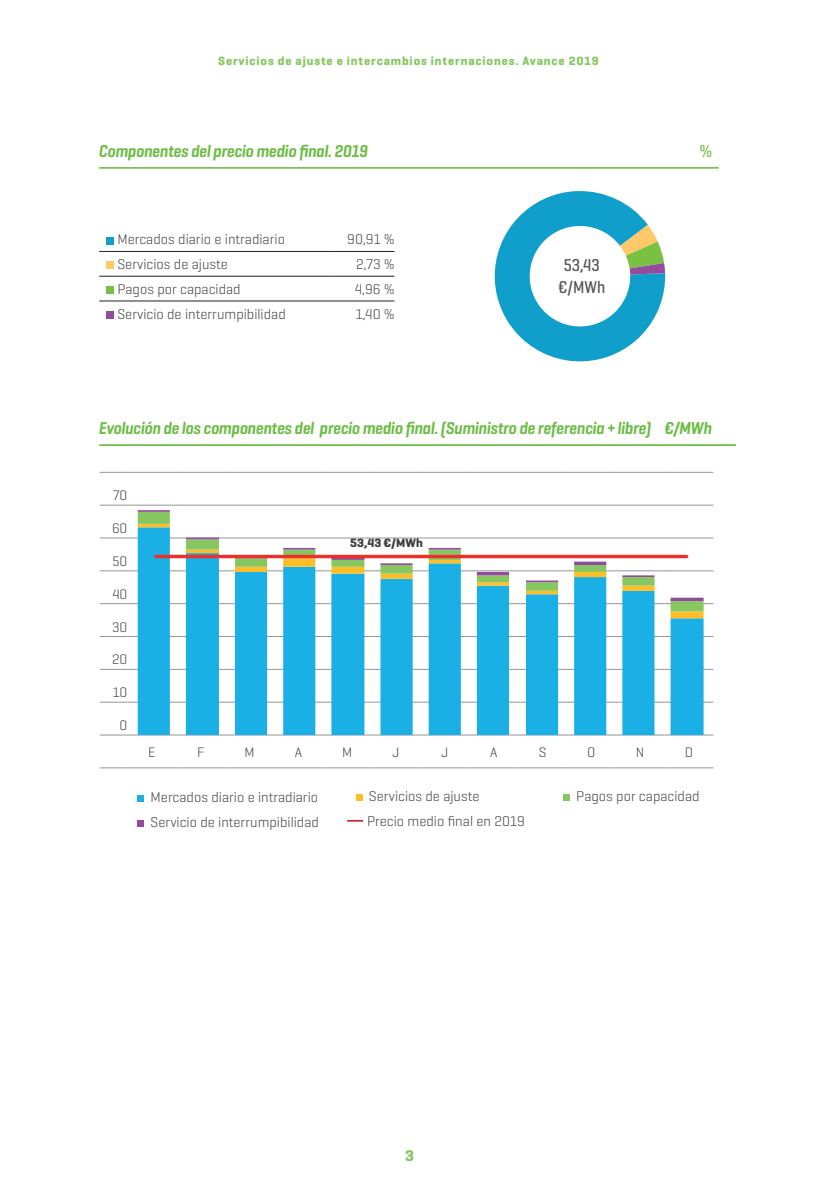
<style>
.page{position:relative;width:819px;height:1191px;background:#fff}
.page>*{position:absolute;margin:0;border:0;box-sizing:border-box;transform-origin:0 0}
.t1{font:italic 600 17.5px "Geogrotesque Cond";letter-spacing:-.01em;color:#6cbd45}
.t2{font:500 17.5px/22.4px "Geogrotesque Cond";color:#545557;text-align:center}
.t3{font:500 17.5px "Geogrotesque Cond";color:#7ac253}
.t4{font:700 15.75px "Geogrotesque";color:#89c765}
.t5{font:300 14.35px/24.8px "Geogrotesque";color:#3e3e3f}
.t6{font:300 14px "Geogrotesque";color:#3e3e3f}
.t7{font:700 12.25px "Geogrotesque";letter-spacing:.07em;color:#89c765}
.t8{font:700 12.25px "Geogrotesque";color:#3e3e3f}
</style>
<div class="page">
<svg style="left:100px;top:504px;width:613px;height:232px"></svg>
<svg style="left:100px;top:734px;width:27px;height:1px"></svg>
<svg style="left:99px;top:767px;width:28px;height:1px"></svg>
<svg style="left:100px;top:472px;width:27px;height:1px"></svg>
<hr style="left:127px;top:472px;width:49px;height:1px;background:#939598">
<hr style="left:176px;top:472px;width:49px;height:1px;background:#939598">
<hr style="left:225px;top:472px;width:49px;height:1px;background:#939598">
<hr style="left:274px;top:472px;width:49px;height:1px;background:#939598">
<hr style="left:323px;top:472px;width:48px;height:1px;background:#939598">
<hr style="left:371px;top:472px;width:49px;height:1px;background:#939598">
<hr style="left:420px;top:472px;width:49px;height:1px;background:#939598">
<hr style="left:469px;top:472px;width:49px;height:1px;background:#939598">
<hr style="left:518px;top:472px;width:49px;height:1px;background:#939598">
<hr style="left:567px;top:472px;width:48px;height:1px;background:#939598">
<hr style="left:615px;top:472px;width:49px;height:1px;background:#939598">
<hr style="left:664px;top:472px;width:49px;height:1px;background:#939598">
<svg style="left:100px;top:505px;width:27px;height:1px"></svg>
<hr style="left:127px;top:505px;width:49px;height:1px;background:#939598">
<hr style="left:176px;top:505px;width:49px;height:1px;background:#939598">
<hr style="left:225px;top:505px;width:49px;height:1px;background:#939598">
<hr style="left:274px;top:505px;width:49px;height:1px;background:#939598">
<hr style="left:323px;top:505px;width:48px;height:1px;background:#939598">
<hr style="left:371px;top:505px;width:49px;height:1px;background:#939598">
<hr style="left:420px;top:505px;width:49px;height:1px;background:#939598">
<hr style="left:469px;top:505px;width:49px;height:1px;background:#939598">
<hr style="left:518px;top:505px;width:49px;height:1px;background:#939598">
<hr style="left:567px;top:505px;width:48px;height:1px;background:#939598">
<hr style="left:615px;top:505px;width:49px;height:1px;background:#939598">
<hr style="left:664px;top:505px;width:49px;height:1px;background:#939598">
<hr style="left:127px;top:734px;width:49px;height:1px;background:#939598">
<hr style="left:664px;top:734px;width:49px;height:1px;background:#939598">
<hr style="left:127px;top:767px;width:49px;height:1px;background:#939598">
<hr style="left:176px;top:767px;width:49px;height:1px;background:#939598">
<hr style="left:225px;top:767px;width:49px;height:1px;background:#939598">
<hr style="left:274px;top:767px;width:49px;height:1px;background:#939598">
<hr style="left:323px;top:767px;width:48px;height:1px;background:#939598">
<hr style="left:371px;top:767px;width:49px;height:1px;background:#939598">
<hr style="left:420px;top:767px;width:49px;height:1px;background:#939598">
<hr style="left:469px;top:767px;width:49px;height:1px;background:#939598">
<hr style="left:518px;top:767px;width:49px;height:1px;background:#939598">
<hr style="left:567px;top:767px;width:48px;height:1px;background:#939598">
<hr style="left:615px;top:767px;width:49px;height:1px;background:#939598">
<hr style="left:664px;top:767px;width:49px;height:1px;background:#939598">
<svg style="left:100px;top:538px;width:27px;height:1px"></svg>
<hr style="left:127px;top:538px;width:49px;height:1px;background:#939598">
<hr style="left:664px;top:538px;width:49px;height:1px;background:#939598">
<svg style="left:100px;top:570px;width:27px;height:1px"></svg>
<hr style="left:127px;top:570px;width:49px;height:1px;background:#939598">
<hr style="left:664px;top:570px;width:49px;height:1px;background:#939598">
<svg style="left:100px;top:603px;width:27px;height:1px"></svg>
<hr style="left:127px;top:603px;width:49px;height:1px;background:#939598">
<hr style="left:664px;top:603px;width:49px;height:1px;background:#939598">
<svg style="left:100px;top:636px;width:27px;height:1px"></svg>
<hr style="left:127px;top:636px;width:49px;height:1px;background:#939598">
<hr style="left:664px;top:636px;width:49px;height:1px;background:#939598">
<svg style="left:100px;top:669px;width:27px;height:1px"></svg>
<hr style="left:127px;top:669px;width:49px;height:1px;background:#939598">
<hr style="left:664px;top:669px;width:49px;height:1px;background:#939598">
<svg style="left:100px;top:702px;width:27px;height:1px"></svg>
<hr style="left:127px;top:702px;width:49px;height:1px;background:#939598">
<hr style="left:664px;top:702px;width:49px;height:1px;background:#939598">
<svg style="left:138px;top:618px;width:565px;height:117px;fill:#1aafe5"></svg>
<svg style="left:138px;top:611px;width:565px;height:7px;fill:#1aafe5"></svg>
<svg style="left:138px;top:512px;width:565px;height:99px"></svg>
<svg style="left:670px;top:597px;width:33px;height:4px"></svg>
<hr style="left:622px;top:575px;width:32px;height:2px;background:#934b9d">
<svg style="left:574px;top:561px;width:32px;height:4px"></svg>
<hr style="left:526px;top:580px;width:32px;height:2px;background:#934b9d">
<hr style="left:477px;top:572px;width:32px;height:3px;background:#934b9d">
<hr style="left:428px;top:548px;width:33px;height:1px;background:#934b9d">
<hr style="left:380px;top:563px;width:32px;height:2px;background:#934b9d">
<svg style="left:331px;top:558px;width:33px;height:2px"></svg>
<hr style="left:283px;top:548px;width:32px;height:1px;background:#934b9d">
<hr style="left:186px;top:537px;width:33px;height:2px;background:#934b9d">
<hr style="left:138px;top:510px;width:32px;height:2px;background:#934b9d">
<hr style="left:99px;top:167px;width:619px;height:2px;background:#7ac253">
<hr style="left:99px;top:251px;width:236px;height:1px;background:#231f20">
<hr style="left:335px;top:251px;width:59px;height:1px;background:#231f20">
<hr style="left:99px;top:301px;width:236px;height:1px;background:#231f20">
<hr style="left:335px;top:301px;width:59px;height:1px;background:#231f20">
<hr style="left:99px;top:276px;width:236px;height:1px;background:#231f20">
<hr style="left:335px;top:276px;width:59px;height:1px;background:#231f20">
<div style="left:106px;top:237px;width:8px;height:7px;background:#0f9fca"></div>
<div style="left:106px;top:261px;width:8px;height:8px;background:#fec86b"></div>
<div style="left:106px;top:286px;width:8px;height:8px;background:#79c142"></div>
<div style="left:106px;top:311px;width:8px;height:8px;background:#934b9d"></div>
<svg style="left:494px;top:191px;width:172px;height:171px"></svg>
<hr style="left:99px;top:444px;width:636px;height:2px;background:#6cbd45">
<div style="left:138px;top:795px;width:6px;height:7px;background:#1aafe5"></div>
<svg style="left:138px;top:820px;width:6px;height:6px"></svg>
<svg style="left:356px;top:794px;width:6px;height:6px"></svg>
<svg style="left:563px;top:794px;width:6px;height:6px"></svg>
<hr style="left:156px;top:555px;width:530px;height:3px;background:#ee302d">
<svg style="left:347px;top:820px;width:16px;height:1px"></svg>
<p class="t7" style="left:218px;top:53px;width:382px">Servicios de ajuste e intercambios internaciones. Avance 2019</p>
<p class="t1" style="left:99px;top:140px;width:270px">Componentes del precio medio final. 2019</p>
<p class="t3" style="left:699px;top:140px;width:14px">%</p>
<p class="t5" style="left:117px;top:227px;width:169px">Mercados diario e intradiario</p>
<p class="t5" style="left:347px;top:227px;width:49px">90,91 %</p>
<p class="t5" style="left:117px;top:251px;width:112px">Servicios de ajuste</p>
<p class="t5" style="left:356px;top:251px;width:40px">2,73 %</p>
<p class="t5" style="left:117px;top:276px;width:125px">Pagos por capacidad</p>
<p class="t5" style="left:355px;top:276px;width:41px">4,96 %</p>
<p class="t5" style="left:117px;top:301px;width:170px">Servicio de interrumpibilidad</p>
<p class="t5" style="left:356px;top:301px;width:40px">1,40 %</p>
<p class="t2" style="left:558px;top:253px;width:49px">53,43 €/MWh</p>
<p class="t1" style="left:99px;top:417px;width:614px">Evolución de los componentes del precio medio final. (Suministro de referencia + libre) €/MWh</p>
<p class="t6" style="left:113px;top:487px;width:16px">70</p>
<p class="t6" style="left:112px;top:519px;width:17px">60</p>
<p class="t6" style="left:112px;top:552px;width:17px">50</p>
<p class="t6" style="left:112px;top:585px;width:17px">40</p>
<p class="t6" style="left:112px;top:618px;width:17px">30</p>
<p class="t6" style="left:112px;top:651px;width:17px">20</p>
<p class="t6" style="left:113px;top:683px;width:16px">10</p>
<p class="t6" style="left:120px;top:716px;width:9px">0</p>
<p class="t8" style="left:350px;top:535px;width:74px">53,43 €/MWh</p>
<p class="t6" style="left:148px;top:743px;width:9px">E</p>
<p class="t6" style="left:197px;top:743px;width:9px">F</p>
<p class="t6" style="left:244px;top:743px;width:12px">M</p>
<p class="t6" style="left:295px;top:743px;width:9px">A</p>
<p class="t6" style="left:342px;top:743px;width:12px">M</p>
<p class="t6" style="left:392px;top:743px;width:8px">J</p>
<p class="t6" style="left:441px;top:743px;width:8px">J</p>
<p class="t6" style="left:490px;top:743px;width:9px">A</p>
<p class="t6" style="left:538px;top:743px;width:9px">S</p>
<p class="t6" style="left:587px;top:743px;width:10px">O</p>
<p class="t6" style="left:636px;top:743px;width:10px">N</p>
<p class="t6" style="left:684px;top:743px;width:10px">D</p>
<p class="t5" style="left:150px;top:784px;width:170px">Mercados diario e intradiario<br>Servicio de interrumpibilidad</p>
<p class="t5" style="left:369px;top:782px;width:112px">Servicios de ajuste</p>
<p class="t5" style="left:576px;top:782px;width:125px">Pagos por capacidad</p>
<p class="t5" style="left:367px;top:808px;width:159px">Precio medio final en 2019</p>
<p class="t4" style="left:405px;top:1145px;width:10px">3</p>
</div>
